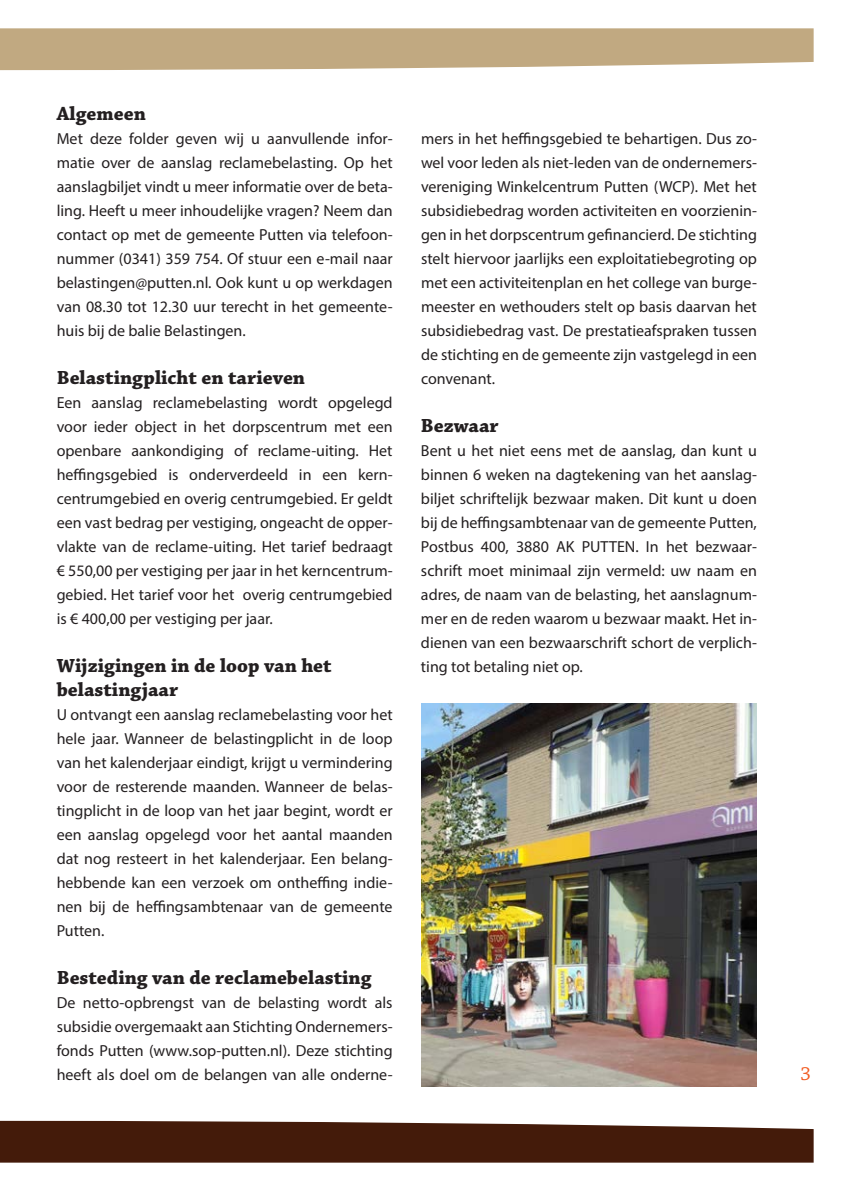
<style>
.page{position:relative;width:842px;height:1191px;background:#fff}
.page>*{position:absolute;margin:0;border:0;box-sizing:border-box;transform-origin:0 0}
.Tussenkoppen{font:700 20px "Chaparral Pro";color:#231f20}
.t1{font:20px "Chaparral Pro";color:#f25b21}
.t2{font:16px/24px "Myriad Pro";color:#231f20;text-align:justify}
</style>
<div class="page">
<img style="left:421px;top:703px;width:336px;height:383px">
<svg style="left:0;top:28px;width:814px;height:42px;background:#c5ae89"></svg>
<svg style="left:0;top:1120px;width:814px;height:42px;background:#532e1e"></svg>
<p class="Tussenkoppen" style="left:57px;top:102px;width:91px">Algemeen</p>
<p class="t2" style="left:57px;top:126px;width:337px">Met deze folder geven wij u aanvullende infor&shy;matie over de aanslag reclamebelasting. Op het aanslagbiljet vindt u meer informatie over de beta&shy;ling. Heeft u meer inhoudelijke vragen? Neem dan contact op met de gemeente Putten via telefoon&shy;nummer (0341) 359 754. Of stuur een e-mail naar belastingen@putten.nl. Ook kunt u op werkdagen van 08.30 tot 12.30 uur terecht in het gemeente&shy;huis bij de balie Belastingen.</p>
<p class="Tussenkoppen" style="left:57px;top:366px;width:250px">Belastingplicht en tarieven</p>
<p class="t2" style="left:57px;top:390px;width:337px">Een aanslag reclamebelasting wordt opgelegd voor ieder object in het dorpscentrum met een openbare aankondiging of reclame-uiting. Het heffingsgebied is onderverdeeld in een kern&shy;centrumgebied en overig centrumgebied. Er geldt een vast bedrag per vestiging, ongeacht de opper&shy;vlakte van de reclame-uiting. Het tarief bedraagt € 550,00 per vestiging per jaar in het kerncentrum&shy;gebied. Het tarief voor het overig centrumgebied is € 400,00 per vestiging per jaar.</p>
<p class="Tussenkoppen" style="left:57px;top:654px;width:277px">Wijzigingen in de loop van het</p>
<p class="Tussenkoppen" style="left:57px;top:678px;width:123px">belastingjaar</p>
<p class="t2" style="left:57px;top:702px;width:337px">U ontvangt een aanslag reclamebelasting voor het hele jaar. Wanneer de belastingplicht in de loop van het kalenderjaar eindigt, krijgt u vermindering voor de resterende maanden. Wanneer de belas&shy;tingplicht in de loop van het jaar begint, wordt er een aanslag opgelegd voor het aantal maanden dat nog resteert in het kalenderjaar. Een belang&shy;hebbende kan een verzoek om ontheffing indie&shy;nen bij de heffingsambtenaar van de gemeente Putten.</p>
<p class="Tussenkoppen" style="left:57px;top:966px;width:316px">Besteding van de reclamebelasting</p>
<p class="t2" style="left:57px;top:990px;width:337px">De netto-opbrengst van de belasting wordt als subsidie overgemaakt aan Stichting Ondernemers&shy;fonds Putten (www.sop-putten.nl). Deze stichting heeft als doel om de belangen van alle onderne-</p>
<p class="t2" style="left:421px;top:126px;width:337px">mers in het heffingsgebied te behartigen. Dus zo&shy;wel voor leden als niet-leden van de ondernemers&shy;vereniging Winkelcentrum Putten (WCP). Met het subsidiebedrag worden activiteiten en voorzienin&shy;gen in het dorpscentrum gefinancierd. De stichting stelt hiervoor jaarlijks een exploitatiebegroting op met een activiteitenplan en het college van burge&shy;meester en wethouders stelt op basis daarvan het subsidiebedrag vast. De prestatieafspraken tussen de stichting en de gemeente zijn vastgelegd in een convenant.</p>
<p class="Tussenkoppen" style="left:421px;top:414px;width:79px">Bezwaar</p>
<p class="t2" style="left:421px;top:438px;width:337px">Bent u het niet eens met de aanslag, dan kunt u binnen 6 weken na dagtekening van het aanslag&shy;biljet schriftelijk bezwaar maken. Dit kunt u doen bij de heffingsambtenaar van de gemeente Putten, Postbus 400, 3880 AK PUTTEN. In het bezwaar&shy;schrift moet minimaal zijn vermeld: uw naam en adres, de naam van de belasting, het aanslagnum&shy;mer en de reden waarom u bezwaar maakt. Het in&shy;dienen van een bezwaarschrift schort de verplich&shy;ting tot betaling niet op.</p>
<p class="t1" style="left:801px;top:1063px;width:12px">3</p>
</div>
